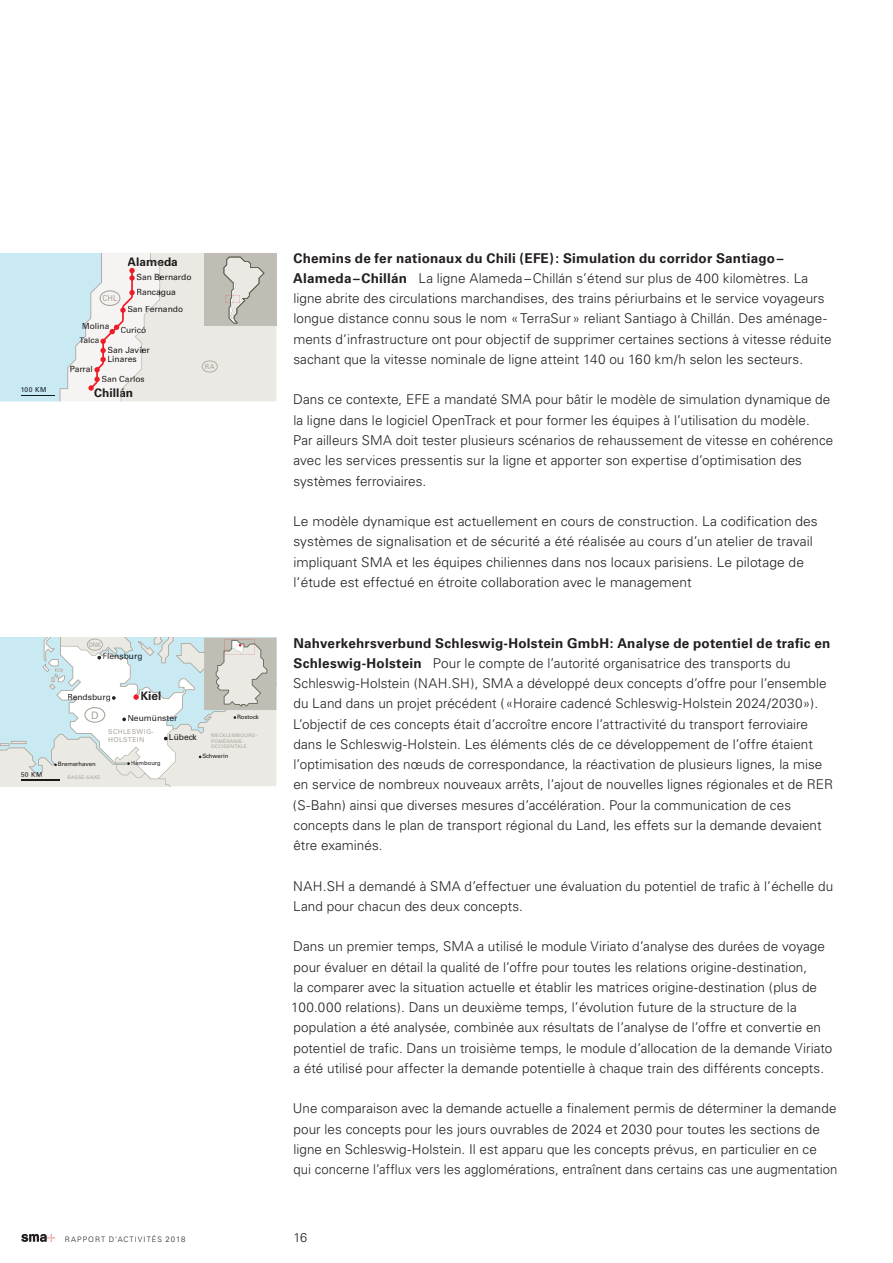
<style>
.page{position:relative;width:893px;height:1263px;background:#fff}
.page>*{position:absolute;margin:0;border:0;box-sizing:border-box;transform-origin:0 0}
.t1{font:300 13.5px/20.2px "Univers";letter-spacing:.005em;color:#231f20}
.t2{font:300 12.75px "Univers";color:#231f20}
.t3{font:700 11.85px "Univers";color:#1c1818}
.t4{font:700 11.85px "Univers";color:#201c1d}
.t5{font:700 11.85px "Univers";color:#101a1f}
.t6{font:10.35px "Univers";color:#aaa59b}
.t7{font:8.55px "Univers";color:#1c1818}
.t8{font:8.55px "Univers";color:#201c1d}
.t9{font:8.55px "Univers";color:#101a1f}
.t10{font:8.55px "Univers";color:#231f20}
.t11{font:8.55px "Univers";color:#aaa59b;scale:.9 1}
.t12{font:300 7.5px "Univers";letter-spacing:.135em;color:#231f20}
.t13{font:6.75px/8.1px "Univers";letter-spacing:.05em;color:#aaa59b}
.t14{font:6.75px "Univers";color:#101a1f}
.t15{font:6.75px "Univers";color:#1c1818}
.t16{font:6.3px "Univers";color:#aaa59b;scale:.9 1}
.t17{font:6px "Univers";color:#1c1818}
.t18{font:6px "Univers";color:#231f20}
.t19{font:4.8px/5.8px "Univers";letter-spacing:.05em;color:#aaa59b}
.s1{color:#1c1818}
.s2{font-weight:700}
.s3{font-size:7.8px}
</style>
<div class="page">
<svg style="left:21px;top:1234px;width:34px;height:8px"></svg>
<svg style="left:0;top:253px;width:276px;height:148px"></svg>
<svg style="left:0;top:638px;width:276px;height:148px"></svg>
<p class="t14" style="left:21px;top:386px;width:27px">100 KM</p>
<p class="t11" style="left:102px;top:293px;width:18px">CHL</p>
<p class="t3" style="left:128px;top:255px;width:52px">Alameda</p>
<p class="t7" style="left:137px;top:272px;width:57px">San Bernardo</p>
<p class="t7" style="left:127px;top:304px;width:57px">San Fernando</p>
<p class="t7" style="left:137px;top:287px;width:41px">Rancagua</p>
<p class="t8" style="left:82px;top:321px;width:29px">Molina</p>
<p class="t8" style="left:79px;top:335px;width:22px">Talca</p>
<p class="t7" style="left:120px;top:325px;width:27px">Curicó</p>
<p class="t8" style="left:70px;top:364px;width:25px">Parral</p>
<p class="t7" style="left:108px;top:345px;width:44px">San Javier</p>
<p class="t8" style="left:108px;top:354px;width:31px">Linares</p>
<p class="t7" style="left:102px;top:374px;width:45px">San Carlos</p>
<p class="t4" style="left:94px;top:386px;width:41px">Chill<span class="s1">án</span></p>
<p class="t13" style="left:205px;top:363px;width:11px">RA</p>
<p class="t15" style="left:21px;top:770px;width:23px">50 KM</p>
<p class="t16" style="left:89px;top:641px;width:15px">DNK</p>
<p class="t9" style="left:102px;top:651px;width:42px">Flensburg</p>
<p class="t10" style="left:67px;top:692px;width:45px">Rendsburg</p>
<p class="t5" style="left:140px;top:689px;width:23px">Kiel</p>
<p class="t6" style="left:91px;top:709px;width:9px">D</p>
<p class="t9" style="left:127px;top:713px;width:52px">Neumünster</p>
<p class="t13" style="left:108px;top:727px;width:47px">SCHLESWIG-<br>HOLSTEIN</p>
<p class="t7" style="left:169px;top:732px;width:29px">Lübeck</p>
<p class="t17" style="left:237px;top:713px;width:23px">Rostock</p>
<p class="t19" style="left:211px;top:732px;width:48px">MECKLEMBOURG-<br>POMÉRANIE-<br>OCCIDENTALE</p>
<p class="t17" style="left:58px;top:760px;width:40px">Bremerhaven</p>
<p class="t19" style="left:68px;top:774px;width:34px">BASSE-SAXE</p>
<p class="t18" style="left:131px;top:759px;width:32px">Hambourg</p>
<p class="t17" style="left:202px;top:752px;width:28px">Schwerin</p>
<p class="t1" style="left:293px;top:248px;width:540px"><span class="s2">Chemins de fer nationaux du Chili (EFE) : Simulation du corridor Santiago – Alameda – Chillán</span> La ligne Alameda – Chillán s’étend sur plus de 400 kilomètres. La ligne abrite des circulations marchandises, des trains périurbains et le service voyageurs longue distance connu sous le nom « TerraSur » reliant Santiago à Chillán. Des aménage&shy;ments d’infrastructure ont pour objectif de supprimer certaines sections à vitesse réduite sachant que la vitesse nominale de ligne atteint 140 ou 160 km/h selon les secteurs.</p>
<p class="t1" style="left:293px;top:390px;width:542px">Dans ce contexte, EFE a mandaté SMA pour bâtir le modèle de simulation dynamique de la ligne dans le logiciel OpenTrack et pour former les équipes à l’utilisation du modèle.<br>Par ailleurs SMA doit tester plusieurs scénarios de rehaussement de vitesse en cohérence avec les services pressentis sur la ligne et apporter son expertise d’optimisation des systèmes ferroviaires.</p>
<p class="t1" style="left:293px;top:511px;width:526px">Le modèle dynamique est actuellement en cours de construction. La codification des systèmes de signalisation et de sécurité a été réalisée au cours d’un atelier de travail impliquant SMA et les équipes chiliennes dans nos locaux parisiens. Le pilotage de l’étude est effectué en étroite collaboration avec le management</p>
<p class="t1" style="left:293px;top:633px;width:542px"><span class="s2">Nahverkehrsverbund Schleswig-Holstein GmbH: Analyse de potentiel de trafic en Schleswig-Holstein</span> Pour le compte de l’autorité organisatrice des transports du Schleswig-Holstein (NAH.SH), SMA a développé deux concepts d’offre pour l’ensemble du Land dans un projet précédent ( «Horaire cadencé Schleswig-Holstein 2024/2030»).<br>L’objectif de ces concepts était d’accroître encore l’attractivité du transport ferroviaire dans le Schleswig-Holstein. Les éléments clés de ce développement de l’offre étaient l’optimisation des nœuds de correspondance, la réactivation de plusieurs lignes, la mise en service de nombreux nouveaux arrêts, l’ajout de nouvelles lignes régionales et de RER (S-Bahn) ainsi que diverses mesures d’accélération. Pour la communication de ces concepts dans le plan de transport régional du Land, les effets sur la demande devaient être examinés.</p>
<p class="t1" style="left:293px;top:876px;width:542px">NAH.SH a demandé à SMA d’effectuer une évaluation du potentiel de trafic à l’échelle du<br>Land pour chacun des deux concepts.</p>
<p class="t1" style="left:291px;top:936px;width:543px">Dans un premier temps, SMA a utilisé le module Viriato d’analyse des durées de voyage pour évaluer en détail la qualité de l’offre pour toutes les relations origine-destination,<br>la comparer avec la situation actuelle et établir les matrices origine-destination (plus de 100.000 relations). Dans un deuxième temps, l’évolution future de la structure de la population a été analysée, combinée aux résultats de l’analyse de l’offre et convertie en potentiel de trafic. Dans un troisième temps, le module d’allocation de la demande Viriato a été utilisé pour affecter la demande potentielle à chaque train des différents concepts.</p>
<p class="t1" style="left:293px;top:1098px;width:546px">Une comparaison avec la demande actuelle a finalement permis de déterminer la demande pour les concepts pour les jours ouvrables de 2024 et 2030 pour toutes les sections de ligne en Schleswig-Holstein. Il est apparu que les concepts prévus, en particulier en ce qui concerne l’afflux vers les agglomérations, entraînent dans certains cas une augmentation</p>
<p class="t12" style="left:65px;top:1234px;width:122px">RAPPORT D’ACTIVITÉS <span class="s3">2018</span></p>
<p class="t2" style="left:293px;top:1229px;width:15px">16</p>
</div>
